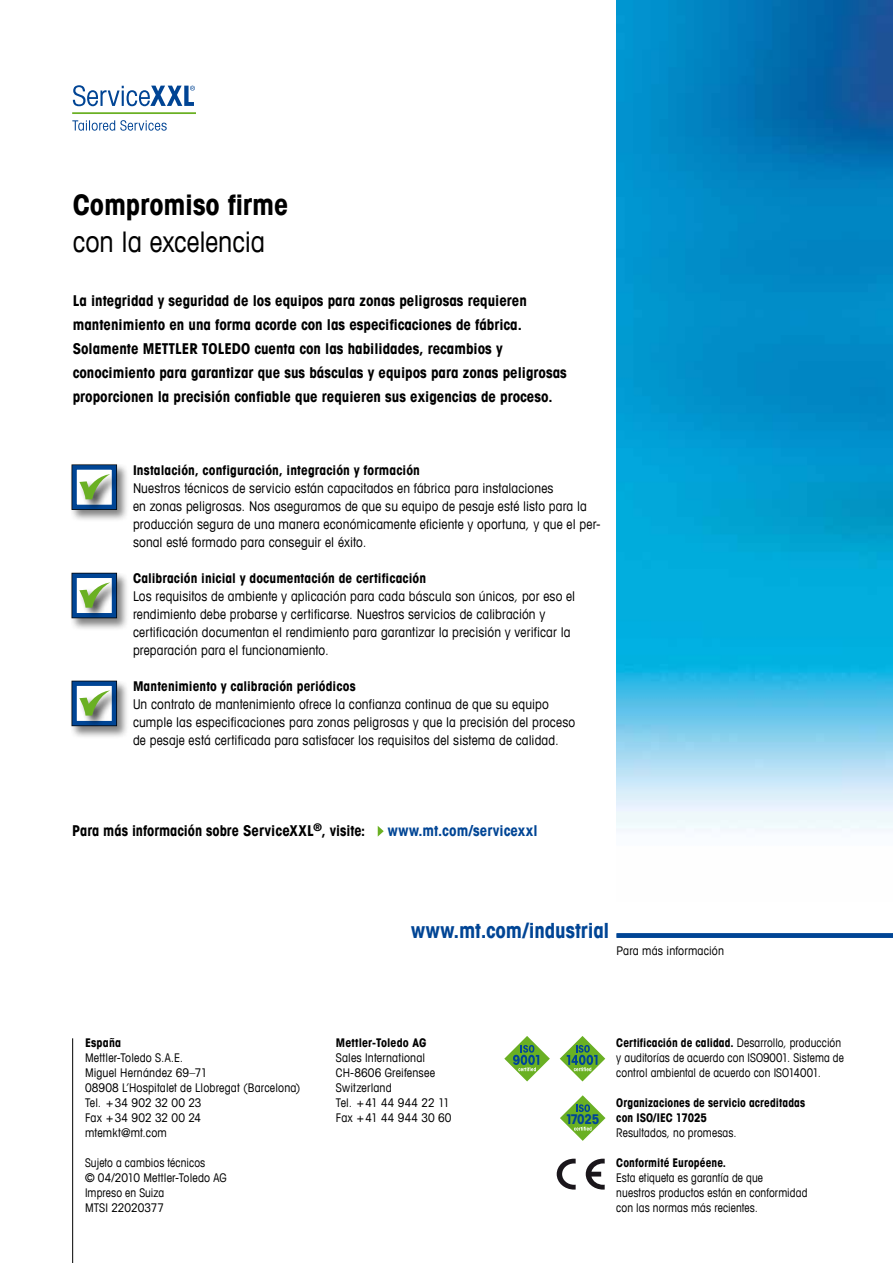
<style>
.page{position:relative;width:893px;height:1263px;background:#fff}
.page>*{position:absolute;margin:0;border:0;box-sizing:border-box;transform-origin:0 0}
.t1{font:700 condensed 28.5px "Avant Garde Com";letter-spacing:-.01em;color:#000}
.t2{font:condensed 28.5px "Avant Garde Com";letter-spacing:-.005em;color:#000}
.t3{font:700 condensed 21px "Avant Garde Com";letter-spacing:-.005em;color:#004595}
.t4{font:700 condensed 15px/24px "Avant Garde Com";color:#000}
.t5{font:700 condensed 15px "Avant Garde Com";color:#000;scale:.96 1}
.t6{font:700 condensed 15px "Avant Garde Com";letter-spacing:.005em;color:#004595}
.t7{font:condensed 13.5px/18px "Avant Garde Com";letter-spacing:.01em;color:#000}
.t8{font:700 condensed 13.5px "Avant Garde Com";letter-spacing:.01em;color:#000}
.t9{font:700 condensed 13.5px "Avant Garde Com";letter-spacing:-.04em;color:#004595}
.t10{font:condensed 12px/15px "Avant Garde Com";letter-spacing:.01em;color:#000;scale:.96 1}
.t11{font:condensed 12px/15px "Avant Garde Com";letter-spacing:.01em;color:#000}
.t12{font:700 condensed 12px/15px "Avant Garde Com";letter-spacing:.01em;color:#000;scale:.96 1}
.t13{font:700 condensed 12px "Avant Garde Com";letter-spacing:.01em;color:#000}
.s1{font-weight:700}
</style>
<div class="page">
<hr style="left:72px;top:1038px;width:1px;height:225px;background:#000">
<div style="left:617px;top:933px;width:276px;height:5px;background:#004595"></div>
<img style="left:617px;top:0;width:276px;height:831px">
<hr style="left:72px;top:112px;width:123px;height:2px;background:#6ab023">
<svg style="left:72px;top:120px;width:95px;height:11px"></svg>
<svg style="left:73px;top:85px;width:122px;height:21px"></svg>
<svg style="left:378px;top:826px;width:6px;height:10px"></svg>
<div style="left:70px;top:463px;width:59px;height:59px;background:#000;opacity:.5"></div>
<div style="left:72px;top:464px;width:45px;height:46px;border:2px solid #000"></div>
<div style="left:72px;top:465px;width:44px;height:44px;background:#fff;border:4px solid #004595"></div>
<div style="left:77px;top:472px;width:43px;height:39px;background:#000;opacity:.7"></div>
<svg style="left:79px;top:474px;width:31px;height:25px"></svg>
<div style="left:70px;top:571px;width:59px;height:59px;background:#000;opacity:.5"></div>
<div style="left:72px;top:573px;width:44px;height:44px;background:#fff;border:4px solid #004595"></div>
<div style="left:77px;top:581px;width:43px;height:38px;background:#000;opacity:.7"></div>
<svg style="left:79px;top:582px;width:31px;height:26px"></svg>
<div style="left:70px;top:679px;width:59px;height:59px;background:#000;opacity:.5"></div>
<div style="left:72px;top:681px;width:44px;height:44px;background:#fff;border:4px solid #004595"></div>
<div style="left:77px;top:688px;width:43px;height:39px;background:#000;opacity:.7"></div>
<svg style="left:79px;top:690px;width:31px;height:25px"></svg>
<svg style="left:560px;top:1095px;width:45px;height:46px"></svg>
<svg style="left:560px;top:1036px;width:45px;height:45px"></svg>
<svg style="left:504px;top:1036px;width:46px;height:45px"></svg>
<svg style="left:557px;top:1159px;width:19px;height:30px"></svg>
<svg style="left:586px;top:1159px;width:19px;height:30px"></svg>
<h1 class="t1" style="left:73px;top:186px;width:217px">Compromiso firme</h1>
<h1 class="t2" style="left:73px;top:224px;width:194px">con la excelencia</h1>
<p class="t4" style="left:73px;top:289px;width:496px">La integridad y seguridad de los equipos para zonas peligrosas requieren mantenimiento en una forma acorde con las especificaciones de fábrica.<br>Solamente METTLER TOLEDO cuenta con las habilidades, recambios y conocimiento para garantizar que sus básculas y equipos para zonas peligrosas proporcionen la precisión confiable que requieren sus exigencias de proceso.</p>
<p class="t8" style="left:133px;top:461px;width:288px">Instalación, configuración, integración y formación</p>
<p class="t7" style="left:133px;top:479px;width:469px">Nuestros técnicos de servicio están capacitados en fábrica para instalaciones<br>en zonas peligrosas. Nos aseguramos de que su equipo de pesaje esté listo para la producción segura de una manera económicamente eficiente y oportuna, y que el per&shy;sonal esté formado para conseguir el éxito.</p>
<p class="t8" style="left:133px;top:569px;width:295px">Calibración inicial y documentación de certificación</p>
<p class="t7" style="left:133px;top:587px;width:444px">Los requisitos de ambiente y aplicación para cada báscula son únicos, por eso el rendimiento debe probarse y certificarse. Nuestros servicios de calibración y certificación documentan el rendimiento para garantizar la precisión y verificar la preparación para el funcionamiento.</p>
<p class="t8" style="left:133px;top:677px;width:224px">Mantenimiento y calibración periódicos</p>
<p class="t7" style="left:133px;top:695px;width:444px">Un contrato de mantenimiento ofrece la confianza continua de que su equipo cumple las especificaciones para zonas peligrosas y que la precisión del proceso de pesaje está certificada para satisfacer los requisitos del sistema de calidad.</p>
<p class="t5" style="left:72px;top:821px;width:307px">Para más información sobre ServiceXXL<sup>®</sup>, visite:</p>
<p class="t6" style="left:388px;top:821px;width:151px">www.mt.com/servicexxl</p>
<p class="t13" style="left:85px;top:1035px;width:38px">España</p>
<p class="t11" style="left:85px;top:1050px;width:217px">Mettler-Toledo S.A.E.<br>Miguel Hernández 69–71<br>08908 L’Hospitalet de Llobregat (Barcelona)<br>Tel. +34 902 32 00 23<br>Fax +34 902 32 00 24<br>mtemkt@mt.com</p>
<p class="t10" style="left:85px;top:1155px;width:149px">Sujeto a cambios técnicos<br>© 04/2010 Mettler-Toledo AG<br>Impreso en Suiza<br>MTSI 22020377</p>
<h2 class="t3" style="left:411px;top:917px;width:200px">www.mt.com/industrial</h2>
<p class="t11" style="left:617px;top:943px;width:109px">Para más información</p>
<p class="t13" style="left:336px;top:1035px;width:92px">Mettler-Toledo AG</p>
<p class="t11" style="left:336px;top:1050px;width:117px">Sales International<br>CH-8606 Greifensee<br>Switzerland<br>Tel. +41 44 944 22 11<br>Fax +41 44 944 30 60</p>
<p class="t9" style="left:565px;top:1111px;width:35px">17025</p>
<p class="t10" style="left:616px;top:1035px;width:239px"><span class="s1">Certificación de calidad.</span> Desarrollo, producción y auditorías de acuerdo con ISO9001. Sistema de control ambiental de acuerdo con ISO14001.</p>
<p class="t12" style="left:616px;top:1095px;width:198px">Organizaciones de servicio acreditadas con ISO/IEC 17025</p>
<p class="t10" style="left:616px;top:1125px;width:127px">Resultados, no promesas.</p>
<p class="t12" style="left:616px;top:1155px;width:116px">Conformité Européene.</p>
<p class="t10" style="left:616px;top:1170px;width:201px">Esta etiqueta es garantía de que<br>nuestros productos están en conformidad con las normas más recientes.</p>
</div>
